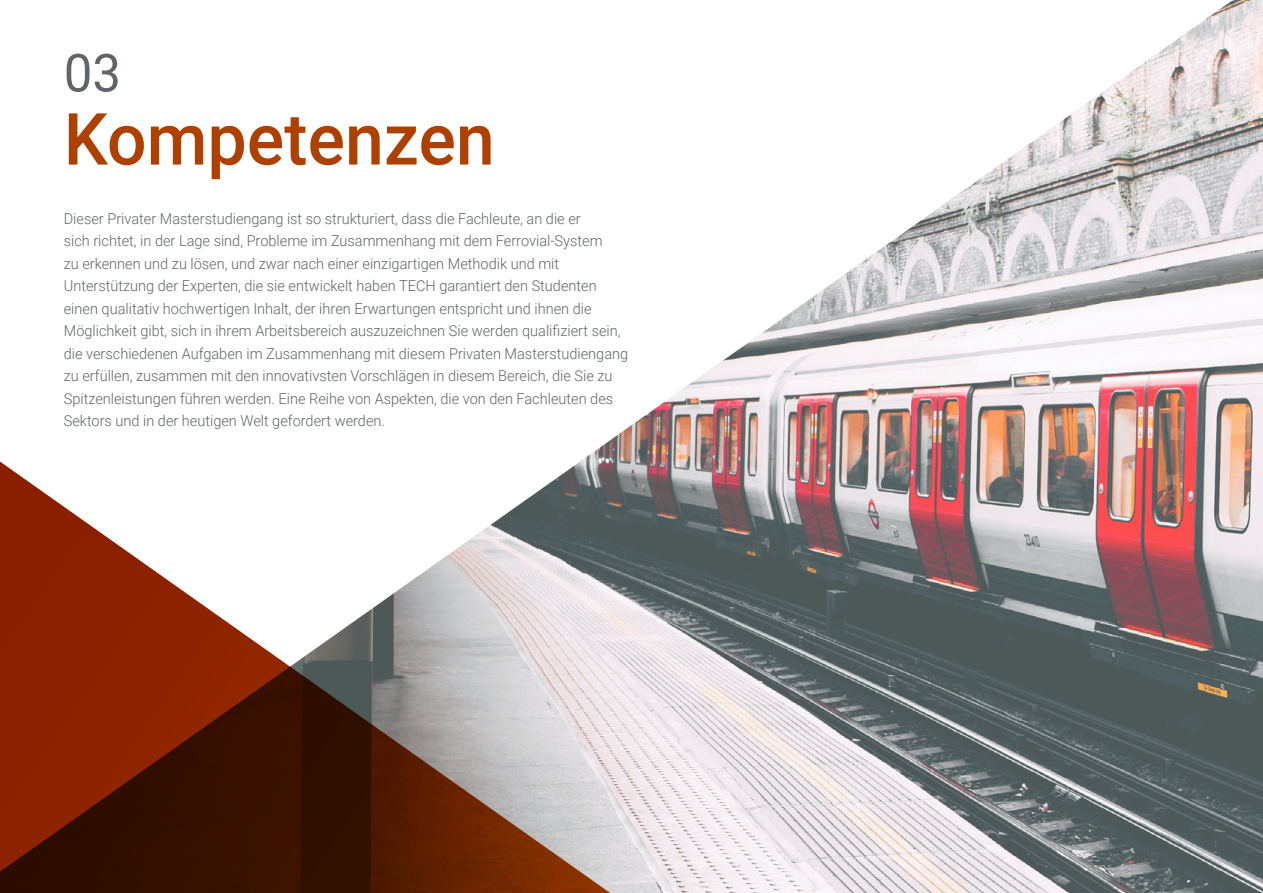
<style>
.page{position:relative;width:1263px;height:893px;background:#fff}
.page>*{position:absolute;margin:0;border:0;box-sizing:border-box;transform-origin:0 0}
.t1{font:500 72px "Roboto";color:#ae4000}
.t2{font:52.5px "Roboto";color:#61646a}
.t3{font:300 15px/22.5px "Roboto";color:#61646a}
</style>
<div class="page">
<img style="left:602px;top:0;width:661px;height:893px">
<svg style="left:0;top:446px;width:640px;height:447px"></svg>
<h2 class="t2" style="left:64px;top:36px;width:59px">03</h2>
<h1 class="t1" style="left:64px;top:89px;width:432px">Kompetenzen</h1>
<p class="t3" style="left:64px;top:207px;width:566px">Dieser Privater Masterstudiengang ist so strukturiert, dass die Fachleute, an die er<br>sich richtet, in der Lage sind, Probleme im Zusammenhang mit dem Ferrovial-System<br>zu erkennen und zu lösen, und zwar nach einer einzigartigen Methodik und mit Unterstützung der Experten, die sie entwickelt haben TECH garantiert den Studenten einen qualitativ hochwertigen Inhalt, der ihren Erwartungen entspricht und ihnen die Möglichkeit gibt, sich in ihrem Arbeitsbereich auszuzeichnen Sie werden qualifiziert sein, die verschiedenen Aufgaben im Zusammenhang mit diesem Privaten Masterstudiengang zu erfüllen, zusammen mit den innovativsten Vorschlägen in diesem Bereich, die Sie zu Spitzenleistungen führen werden. Eine Reihe von Aspekten, die von den Fachleuten des Sektors und in der heutigen Welt gefordert werden.</p>
</div>
